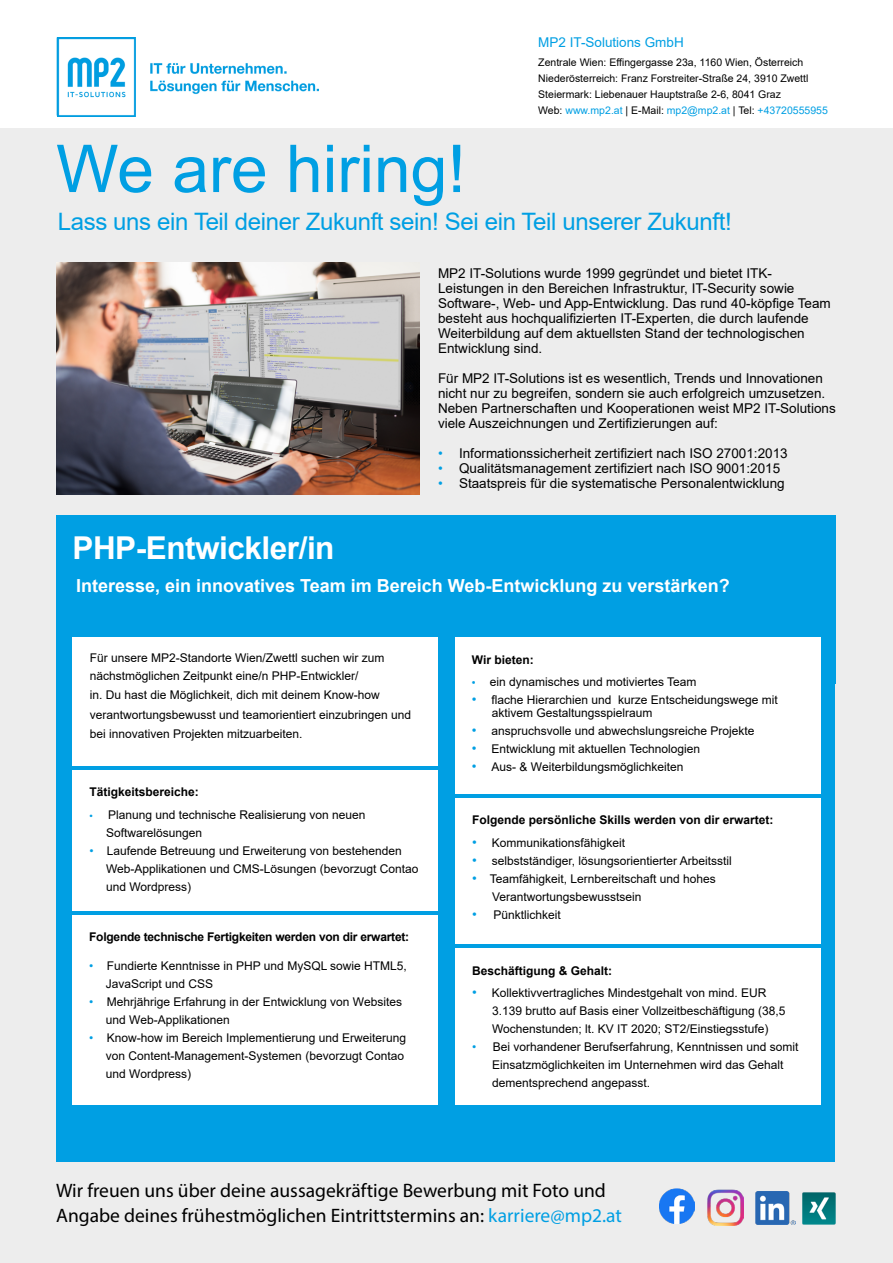
<style>
.page{position:relative;width:893px;height:1263px;background:#fff}
.page>*{position:absolute;margin:0;border:0;box-sizing:border-box;transform-origin:0 0}
.t1{font:66px "Arial";color:#009fe3}
.t2{font:700 31.5px "Arial";letter-spacing:-.015em;color:#fff}
.t3{font:24px "Arial";letter-spacing:-.015em;color:#009fe3}
.t4{font:19.5px/24px "Myriad Pro";color:#000}
.t5{font:700 18px "Arial";color:#fff}
.t6{font:13.5px/15px "Arial";color:#000}
.t7{font:13.5px "Arial";color:#009fe3}
.t8{font:12px/18px "Arial";color:#000}
.t9{font:700 12px "Arial";color:#000}
.t10{font:700 12px "Arial";letter-spacing:-.02em;color:#000}
.t11{font:10.5px/15.9px "Arial";color:#000}
.s1{color:#009fe3}
.s2{font-family:"Myriad Pro";color:#009fe3}
.s3{font-family:"Myriad Pro";font-size:13.5px;color:#009fe3}
.s4{font-size:13.5px;color:#009fe3}
</style>
<div class="page">
<div style="left:0;top:129px;width:893px;height:1134px;background:#ededed"></div>
<div style="left:57px;top:515px;width:779px;height:168px;background:#009fe3"></div>
<div style="left:57px;top:683px;width:778px;height:479px;background:#009fe3"></div>
<div style="left:72px;top:770px;width:366px;height:141px;background:#fff"></div>
<div style="left:72px;top:915px;width:366px;height:190px;background:#fff"></div>
<div style="left:455px;top:798px;width:365px;height:146px;background:#fff"></div>
<div style="left:455px;top:637px;width:365px;height:157px;background:#fff"></div>
<div style="left:455px;top:949px;width:365px;height:156px;background:#fff"></div>
<div style="left:73px;top:637px;width:365px;height:128px;background:#fff"></div>
<img style="left:659px;top:1188px;width:36px;height:36px">
<img style="left:803px;top:1192px;width:32px;height:33px">
<img style="left:707px;top:1189px;width:36px;height:36px">
<img style="left:756px;top:1191px;width:39px;height:34px">
<img style="left:58px;top:37px;width:260px;height:79px">
<img style="left:56px;top:262px;width:364px;height:232px">
<p class="t7" style="left:538px;top:33px;width:147px">MP2 IT-Solutions GmbH</p>
<p class="t11" style="left:538px;top:55px;width:291px">Zentrale Wien: Effingergasse 23a, 1160 Wien, Österreich Niederösterreich: Franz Forstreiter-Straße 24, 3910 Zwettl Steiermark: Liebenauer Hauptstraße 2-6, 8041 Graz<br>Web: <span class="s1">www.mp2.at</span> | E-Mail: <span class="s1">mp2@mp2.at</span> | Tel: <span class="s1">+43720555955</span></p>
<h1 class="t1" style="left:56px;top:123px;width:411px">We are hiring!</h1>
<h3 class="t3" style="left:58px;top:205px;width:675px">Lass uns ein Teil deiner Zukunft sein! Sei ein Teil unserer Zukunft!</h3>
<p class="t6" style="left:438px;top:265px;width:394px">MP2 IT-Solutions wurde 1999 gegründet und bietet ITK-Leistungen in den Bereichen Infrastruktur, IT-Security sowie Software-, Web- und App-Entwicklung. Das rund 40-köpfige Team besteht aus hochqualifizierten IT-Experten, die durch laufende Weiterbildung auf dem aktuellsten Stand der technologischen Entwicklung sind.</p>
<p class="t6" style="left:438px;top:370px;width:399px">Für MP2 IT-Solutions ist es wesentlich, Trends und Innovationen nicht nur zu begreifen, sondern sie auch erfolgreich umzusetzen.<br>Neben Partnerschaften und Kooperationen weist MP2 IT-Solutions viele Auszeichnungen und Zertifizierungen auf:</p>
<p class="t6" style="left:438px;top:445px;width:351px"><span class="s1">•</span> Informationssicherheit zertifiziert nach ISO 27001:2013</p>
<p class="t6" style="left:438px;top:460px;width:344px"><span class="s1">•</span> Qualitätsmanagement zertifiziert nach ISO 9001:2015</p>
<p class="t6" style="left:438px;top:475px;width:348px"><span class="s1">•</span> Staatspreis für die systematische Personalentwicklung</p>
<h2 class="t2" style="left:72px;top:525px;width:264px">PHP-Entwickler/in</h2>
<h3 class="t5" style="left:76px;top:573px;width:655px">Interesse, ein innovatives Team im Bereich Web-Entwicklung zu verstärken?</h3>
<p class="t8" style="left:90px;top:649px;width:296px;line-height:17.4px">Für unsere MP2-Standorte Wien/Zwettl suchen wir zum nächstmöglichen Zeitpunkt eine/n PHP-Entwickler/</p>
<p class="t8" style="left:90px;top:685px;width:323px;line-height:19.5px">in. Du hast die Möglichkeit, dich mit deinem Know-how verantwortungsbewusst und teamorientiert einzubringen und bei innovativen Projekten mitzuarbeiten.</p>
<p class="t9" style="left:89px;top:783px;width:111px">Tätigkeitsbereiche:</p>
<p class="t8" style="left:106px;top:805px;width:261px;text-indent:-17px"><span class="s2">•</span> Planung und technische Realisierung von neuen<br>Softwarelösungen</p>
<p class="t8" style="left:106px;top:841px;width:314px;text-indent:-17px"><span class="s1">•</span> Laufende Betreuung und Erweiterung von bestehenden<br>Web-Applikationen und CMS-Lösungen (bevorzugt Contao und Wordpress)</p>
<p class="t10" style="left:89px;top:929px;width:321px">Folgende technische Fertigkeiten werden von dir erwartet:</p>
<p class="t8" style="left:106px;top:956px;width:302px;text-indent:-17px"><span class="s1">•</span> Fundierte Kenntnisse in PHP und MySQL sowie HTML5,<br>JavaScript und CSS</p>
<p class="t8" style="left:106px;top:992px;width:298px;text-indent:-17px"><span class="s1">•</span> Mehrjährige Erfahrung in der Entwicklung von Websites und Web-Applikationen</p>
<p class="t8" style="left:106px;top:1028px;width:302px;text-indent:-17px"><span class="s1">•</span> Know-how im Bereich Implementierung und Erweiterung von Content-Management-Systemen (bevorzugt Contao und Wordpress)</p>
<p class="t9" style="left:472px;top:651px;width:63px">Wir bieten:</p>
<p class="t8" style="left:472px;top:673px;width:226px"><span class="s3">•</span> ein dynamisches und motiviertes Team</p>
<p class="t8" style="left:492px;top:693px;width:287px;line-height:13.2px;text-indent:-20px"><span class="s4">•</span> flache Hierarchien und kurze Entscheidungswege mit aktivem Gestaltungsspielraum</p>
<p class="t8" style="left:472px;top:722px;width:284px"><span class="s4">•</span> anspruchsvolle und abwechslungsreiche Projekte</p>
<p class="t8" style="left:472px;top:740px;width:230px"><span class="s4">•</span> Entwicklung mit aktuellen Technologien</p>
<p class="t8" style="left:472px;top:758px;width:213px"><span class="s4">•</span> Aus- &amp; Weiterbildungsmöglichkeiten</p>
<p class="t9" style="left:472px;top:812px;width:303px">Folgende persönliche Skills werden von dir erwartet:</p>
<p class="t8" style="left:472px;top:833px;width:155px"><span class="s4">•</span> Kommunikationsfähigkeit</p>
<p class="t8" style="left:472px;top:851px;width:261px"><span class="s4">•</span> selbstständiger, lösungsorientierter Arbeitsstil</p>
<p class="t8" style="left:492px;top:869px;width:225px;text-indent:-20px"><span class="s4">•</span> Teamfähigkeit, Lernbereitschaft und hohes<br>Verantwortungsbewusstsein</p>
<p class="t8" style="left:472px;top:905px;width:90px"><span class="s4">•</span> Pünktlichkeit</p>
<p class="t9" style="left:472px;top:962px;width:142px">Beschäftigung &amp; Gehalt:</p>
<p class="t8" style="left:492px;top:984px;width:295px;text-indent:-20px"><span class="s4">•</span> Kollektivvertragliches Mindestgehalt von mind. EUR<br>3.139 brutto auf Basis einer Vollzeitbeschäftigung (38,5<br>Wochenstunden; lt. KV IT 2020; ST2/Einstiegsstufe)</p>
<p class="t8" style="left:492px;top:1038px;width:308px;text-indent:-20px"><span class="s1">•</span> Bei vorhandener Berufserfahrung, Kenntnissen und somit<br>Einsatzmöglichkeiten im Unternehmen wird das Gehalt dementsprechend angepasst.</p>
<h3 class="t4" style="left:56px;top:1178px;width:567px">Wir freuen uns über deine aussagekräftige Bewerbung mit Foto und<br>Angabe deines frühestmöglichen Eintrittstermins an: <span class="s1">karriere@mp2.at</span></h3>
</div>
